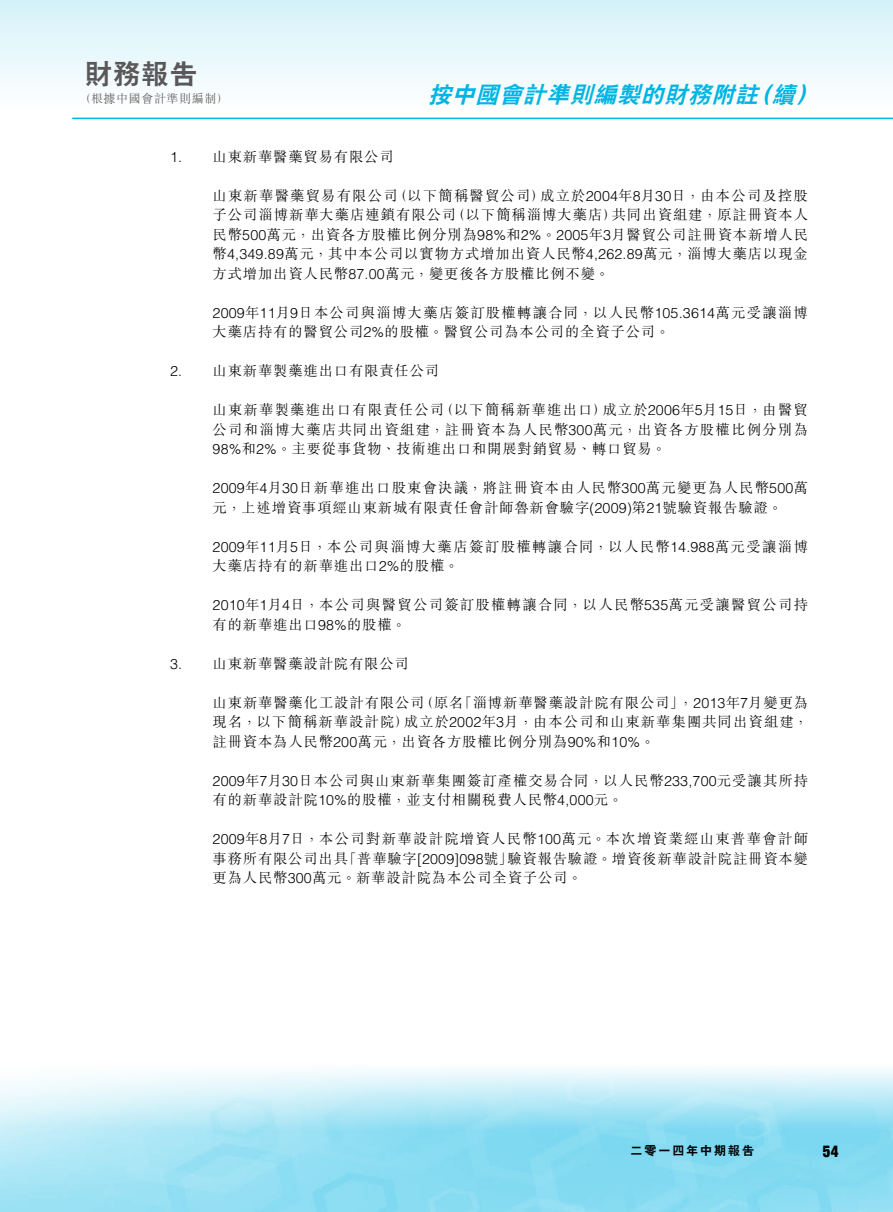
<style>
.page{position:relative;width:893px;height:1212px;background:#fff}
.page>*{position:absolute;margin:0;border:0;box-sizing:border-box;transform-origin:0 0}
.t1{font:800 27px "C Hei 2 HK";color:#595757}
.t2{font:italic 800 22.5px "C Hei 2 HK";color:#00b4e3}
.t3{font:900 condensed 16.5px "Helvetica Neue";color:#000;scale:.9 1}
._01_Body_Text{font:300 14.25px/19.5px "M Sung HK";letter-spacing:.075em;color:#000}
._01_Body_Text-2{font:300 14.25px/19.5px "M Sung HK";letter-spacing:.1em;color:#000}
._01_Body_Text-3{font:300 14.25px/19.5px "M Sung HK";letter-spacing:.095em;color:#000}
._01_Body_Text-4{font:300 14.25px/19.5px "M Sung HK";letter-spacing:.105em;color:#000}
._05_Subhead_3{font:300 14.25px "M Sung HK";letter-spacing:.065em;color:#000}
._01_Body_Text-5{font:300 14.25px "Helvetica LT Std";letter-spacing:.015em;color:#000}
._05_Subhead_3-2{font:300 14.25px "Helvetica LT Std";color:#000}
.t4{font:300 12px "M Sung HK";letter-spacing:.05em;color:#595757}
.t5{font:800 12px "C Hei 2 HK";letter-spacing:.165em;color:#000}
.s1{font-family:"Helvetica LT Std"}
.s2{font-family:"M Sung HK"}
</style>
<div class="page">
<div style="left:0;top:0;width:893px;height:109px;background:linear-gradient(to bottom,#d3f2fa,#fefefe)"></div>
<hr style="left:72px;top:118px;width:821px;height:1px;background:#00b4e3">
<hr style="left:0;top:0;width:1px;height:109px;background:#ccf0f9">
<h1 class="t1" style="left:85px;top:60px;width:114px">財務報告</h1>
<p class="t4" style="left:79px;top:90px;width:151px">（根據中國會計準則編制）</p>
<p class="_05_Subhead_3-2" style="left:170px;top:148px;width:14px">1.</p>
<p class="_05_Subhead_3" style="left:213px;top:146px;width:183px">山東新華醫藥貿易有限公司</p>
<h2 class="t2" style="left:428px;top:83px;width:374px">按中國會計準則編製的財務附註續</h2>
<h2 class="t2" style="left:749px;top:83px;width:30px">（</h2>
<h2 class="t2" style="left:794px;top:83px;width:30px">(</h2>
<p class="_05_Subhead_3-2" style="left:170px;top:362px;width:14px">2.</p>
<p class="_05_Subhead_3-2" style="left:170px;top:655px;width:14px">3.</p>
<p class="_01_Body_Text" style="left:393px;top:185px;width:153px">（以下簡稱醫貿公司）</p>
<p class="_01_Body_Text" style="left:540px;top:185px;width:269px">成立於<span class="s1">2004</span>年月<span class="s1">8 30</span>日，由本公司及控股</p>
<p class="_01_Body_Text" style="left:213px;top:185px;width:186px">山東新華醫藥貿易有限公司</p>
<p class="_01_Body_Text" style="left:451px;top:204px;width:167px">（以下簡稱淄博大藥店）</p>
<p class="_01_Body_Text" style="left:612px;top:204px;width:198px">共同出資組建，原註冊資本人</p>
<p class="_01_Body_Text" style="left:213px;top:204px;width:597px">子公司淄博新華大藥店連鎖有限公司<br>民幣<span class="s1">500</span>萬元，出資各方股權比例分別為<span class="s1">98%</span>和<span class="s1">2%</span>。<span class="s1">2005</span>年<span class="s1">3</span>月醫貿公司註冊資本新增人民幣<span class="s1">4,349.89</span>萬元，其中本公司以實物方式增加出資人民幣<span class="s1">4,262.89</span>萬元，淄博大藥店以現金方式增加出資人民幣<span class="s1">87.00</span>萬元，變更後各方股權比例不變。</p>
<p class="_01_Body_Text-3" style="left:213px;top:302px;width:597px"><span class="s1">2009</span>年<span class="s1">11</span>月<span class="s1">9</span>日本公司與淄博大藥店簽訂股權轉讓合同，以人民幣<span class="s1">105.3614</span>萬元受讓淄博大藥店持有的醫貿公司<span class="s1">2%</span>的股權。醫貿公司為本公司的全資子公司。</p>
<p class="_05_Subhead_3" style="left:213px;top:361px;width:228px">山東新華製藥進出口有限責任公司</p>
<p class="_01_Body_Text" style="left:440px;top:399px;width:169px">（以下簡稱新華進出口）</p>
<p class="_01_Body_Text" style="left:213px;top:399px;width:597px">山東新華製藥進出口有限責任公司<br>公司和淄博大藥店共同出資組建，註冊資本為人民幣<span class="s1">300</span>萬元，出資各方股權比例分別為<br><span class="s1">98%</span>和<span class="s1">2%</span>。主要從事貨物、技術進出口和開展對銷貿易、轉口貿易。</p>
<p class="_01_Body_Text" style="left:213px;top:477px;width:597px"><span class="s1">2009</span>年月<span class="s1">4 30</span>日新華進出口股東會決議，將註冊資本由人民幣<span class="s1">300</span>萬元變更為人民幣<span class="s1">500</span>萬元，上述增資事項經山東新城有限責任會計師魯新會驗字<span class="s1">(2009</span> 第<span class="s1">) 21</span>號驗資報告驗證。</p>
<p class="_01_Body_Text-4" style="left:213px;top:536px;width:597px"><span class="s1">2009</span>年<span class="s1">11</span>月日<span class="s1">5</span> ，本公司與淄博大藥店簽訂股權轉讓合同，以人民幣<span class="s1">14.988</span>萬元受讓淄博大藥店持有的新華進出口<span class="s1">2%</span>的股權。</p>
<p class="_01_Body_Text-2" style="left:213px;top:594px;width:597px"><span class="s1">2010</span>年月<span class="s1">1</span> 日<span class="s1">4</span> ，本公司與醫貿公司簽訂股權轉讓合同，以人民幣<span class="s1">535</span>萬元受讓醫貿公司持有的新華進出口<span class="s1">98%</span>的股權。</p>
<p class="_05_Subhead_3" style="left:213px;top:653px;width:198px">山東新華醫藥設計院有限公司</p>
<p class="_01_Body_Text" style="left:602px;top:399px;width:207px">成立於<span class="s1">2006</span>年月<span class="s1">5 15</span>日，由醫貿</p>
<p class="_01_Body_Text" style="left:679px;top:692px;width:131px">，<span class="s1">2013</span>年<span class="s1">7</span>月變更為</p>
<p class="_01_Body_Text" style="left:404px;top:692px;width:406px;text-indent:-191px">山東新華醫藥化工設計有限公司<br>成立於<span class="s1">2002</span>年月<span class="s1">3</span> ，由本公司和山東新華集團共同出資組建，</p>
<p class="_01_Body_Text" style="left:458px;top:692px;width:227px">「淄博新華醫藥設計院有限公司」</p>
<p class="_01_Body_Text" style="left:419px;top:692px;width:45px">（原名</p>
<p class="_01_Body_Text" style="left:213px;top:711px;width:443px">現名，以下簡稱新華設計院）<br>註冊資本為人民幣<span class="s1">200</span>萬元，出資各方股權比例分別為<span class="s1">90%</span>和<span class="s1">10%</span>。</p>
<p class="_01_Body_Text" style="left:213px;top:770px;width:597px"><span class="s1">2009</span>年月<span class="s1">7 30</span>日本公司與山東新華集團簽訂產權交易合同，以人民幣<span class="s1">233,700</span>元受讓其所持有的新華設計院<span class="s1">10%</span>的股權，並支付相關稅費人民幣<span class="s1">4,000</span>元。</p>
<p class="_01_Body_Text-2" style="left:213px;top:828px;width:597px;text-align:right"><span class="s1">2009</span>年月<span class="s1">8</span> 日<span class="s1">7</span> ，本公司對新華設計院增資人民幣<span class="s1">100</span>萬元。本次增資業經山東普華會計師驗資報告驗證。增資後新華設計院註冊資本變</p>
<p class="_01_Body_Text" style="left:213px;top:848px;width:371px">事務所有限公司出具<br>更為人民幣<span class="s1">300</span>萬元。新華設計院為本公司全資子公司。</p>
<p class="_01_Body_Text-5" style="left:343px;top:850px;width:171px"><span class="s2">「普華驗字</span>[2009]098<span class="s2">號」</span></p>
<p class="t5" style="left:630px;top:1144px;width:125px">二零一四年中期報告</p>
<p class="t3" style="left:823px;top:1141px;width:19px">54</p>
</div>
